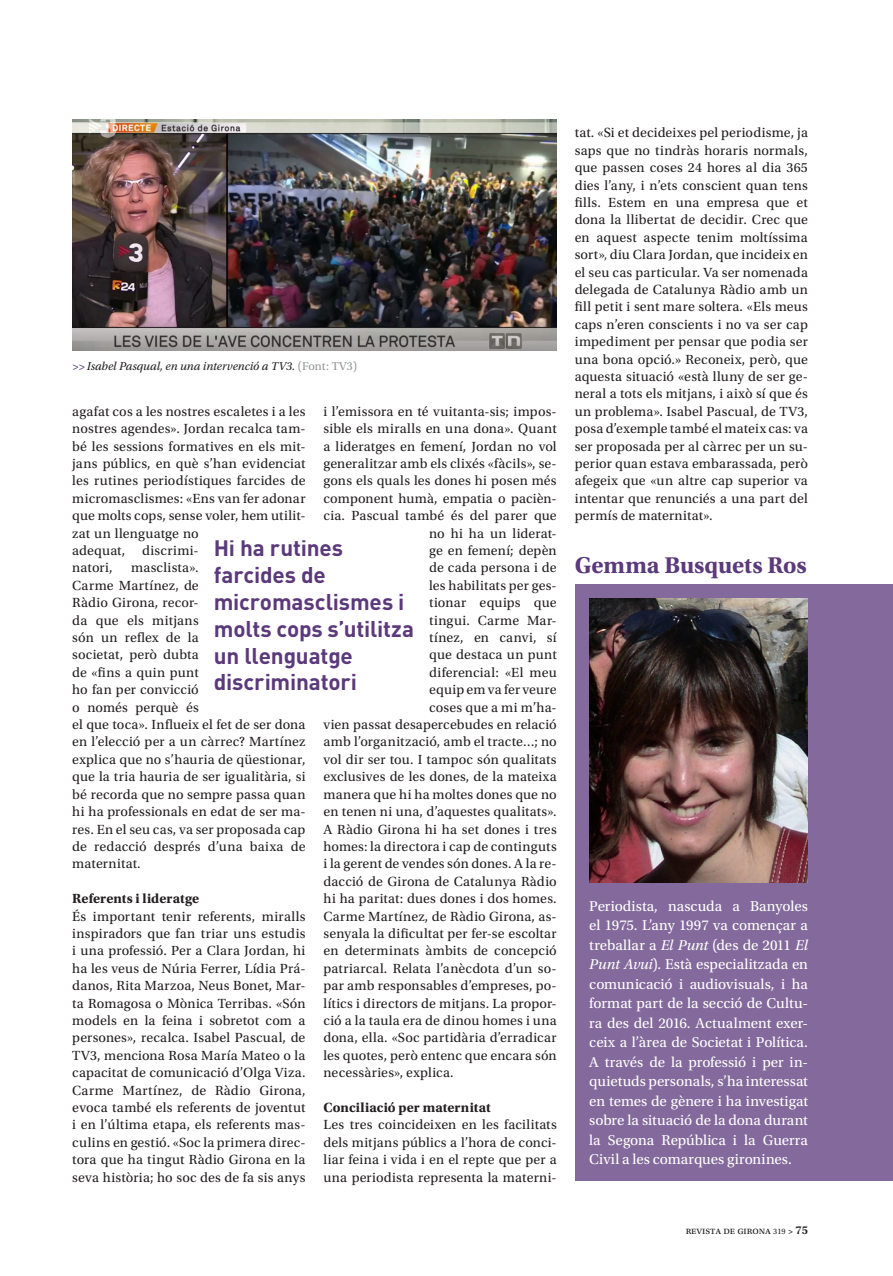
<style>
.page{position:relative;width:893px;height:1276px;background:#fff}
.page>*{position:absolute;margin:0;border:0;box-sizing:border-box;transform-origin:0 0}
.t1{font:700 24px "Utopia Std";color:#5b397b}
.DESTACATS{font:700 22.5px/26.7px "DIN Pro";letter-spacing:-.005em;color:#5b397b}
.t2{font:15px/19.5px "Utopia Std";letter-spacing:-.005em;color:#fff;text-align:justify}
.t3{font:13.95px/17.4px "Utopia Std";letter-spacing:.015em;color:#231f20;text-align:justify}
.t4{font:700 13.95px "Utopia Std";letter-spacing:.005em;color:#231f20}
.PEUS_DE_FOTO{font:italic 12px "Utopia Std";color:#231f20}
.t5{font:10.5px "Utopia Std";color:#231f20}
.s1{font-size:12px}
.s2{font-size:11.85px;color:#5b397b}
.s3{font-style:normal;color:#939598}
.s4{font-style:italic}
.s5{font-size:8.25px}
.s6{font-weight:600;font-size:9px}
.s7{font-weight:600;font-size:12px}
</style>
<div class="page">
<div style="left:575px;top:585px;width:318px;height:596px;background:#846a9c"></div>
<img style="left:589px;top:598px;width:219px;height:284px">
<img style="left:72px;top:119px;width:485px;height:232px">
<p class="t3" style="left:575px;top:124px;width:235px">tat. «Si et decideixes pel periodisme, ja saps que no tindràs horaris normals, que passen coses 24 hores al dia 365 dies l’any, i n’ets conscient quan tens fills. Estem en una empresa que et dona la llibertat de decidir. Crec que en aquest aspecte tenim moltíssima sort»<span class="s1">,</span> diu Clara Jordan, que incideix en el seu cas particular. Va ser nomenada delegada de Catalunya Ràdio amb un fill petit i sent mare soltera. «Els meus caps n’eren conscients i no va ser cap impediment per pensar que podia ser una bona opció.» Reconeix, però, que aquesta situació «està lluny de ser ge&shy;neral a tots els mitjans, i això sí que és un problema». Isabel Pascual, de TV3, posa d’exemple també el mateix cas: va ser proposada per al càrrec per un su&shy;perior quan estava embarassada, però afegeix que «un altre cap superior va intentar que renunciés a una part del permís de maternitat».</p>
<p class="PEUS_DE_FOTO" style="left:72px;top:359px;width:286px"><span class="s2">&gt;&gt;</span> Isabel Pasqual, en una intervenció a TV3. <span class="s3">(Font: TV3)</span></p>
<p class="t3" style="left:323px;top:403px;width:235px">i l’emissora en té vuitanta-sis; impos-</p>
<p class="t3" style="left:323px;top:420px;width:235px">sible els miralls en una dona». Quant</p>
<p class="t3" style="left:323px;top:437px;width:235px">a lideratges en femení, Jordan no vol</p>
<p class="t3" style="left:323px;top:455px;width:235px">generalitzar amb els clixés «fàcils», se-</p>
<p class="t3" style="left:323px;top:472px;width:235px">gons els quals les dones hi posen més</p>
<p class="t3" style="left:323px;top:490px;width:235px">component humà, empatia o pacièn-</p>
<p class="t3" style="left:323px;top:507px;width:235px">cia. Pascual també és del parer que</p>
<p class="t3" style="left:429px;top:524px;width:129px">no hi ha un liderat-</p>
<p class="t3" style="left:429px;top:542px;width:129px">ge en femení; depèn</p>
<p class="t3" style="left:429px;top:559px;width:129px">de cada persona i de</p>
<p class="t3" style="left:429px;top:577px;width:129px">les habilitats per ges-</p>
<p class="t3" style="left:429px;top:594px;width:129px">tionar equips que</p>
<p class="t3" style="left:429px;top:611px;width:129px">tingui. Carme Mar-</p>
<p class="t3" style="left:429px;top:629px;width:129px">tínez, en canvi, sí</p>
<p class="t3" style="left:429px;top:646px;width:129px">que destaca un punt</p>
<p class="t3" style="left:429px;top:664px;width:129px">diferencial: «El meu</p>
<p class="t3" style="left:429px;top:681px;width:129px">equip em va fer veure</p>
<p class="t3" style="left:429px;top:698px;width:129px">coses que a mi m’ha-</p>
<p class="t3" style="left:323px;top:716px;width:235px">vien passat desapercebudes en relació</p>
<p class="t3" style="left:323px;top:733px;width:235px">amb l’organització, amb el tracte…; no</p>
<p class="t3" style="left:323px;top:751px;width:235px">vol dir ser tou. I tampoc són qualitats</p>
<p class="t3" style="left:323px;top:768px;width:235px">exclusives de les dones, de la mateixa</p>
<p class="t3" style="left:323px;top:785px;width:235px">manera que hi ha moltes dones que no</p>
<p class="t3" style="left:323px;top:803px;width:235px">en tenen ni una, d’aquestes qualitats».</p>
<p class="t3" style="left:323px;top:820px;width:235px">A Ràdio Girona hi ha set dones i tres</p>
<p class="t3" style="left:323px;top:838px;width:235px">homes: la directora i cap de continguts</p>
<p class="t3" style="left:323px;top:855px;width:235px">i la gerent de vendes són dones. A la re-</p>
<p class="t3" style="left:323px;top:872px;width:235px">dacció de Girona de Catalunya Ràdio</p>
<p class="t3" style="left:323px;top:890px;width:235px">hi ha paritat: dues dones i dos homes.</p>
<p class="t3" style="left:323px;top:907px;width:235px">Carme Martínez, de Ràdio Girona, as-</p>
<p class="t3" style="left:323px;top:925px;width:235px">senyala la dificultat per fer-se escoltar</p>
<p class="t3" style="left:323px;top:942px;width:235px">en determinats àmbits de concepció</p>
<p class="t3" style="left:323px;top:959px;width:235px">patriarcal. Relata l’anècdota d’un so-</p>
<p class="t3" style="left:323px;top:977px;width:235px">par amb responsables d’empreses, po-</p>
<p class="t3" style="left:323px;top:994px;width:235px">lítics i directors de mitjans. La propor-</p>
<p class="t3" style="left:323px;top:1012px;width:235px">ció a la taula era de dinou homes i una</p>
<p class="t3" style="left:323px;top:1029px;width:235px">dona, ella. «Soc partidària d’erradicar</p>
<p class="t3" style="left:323px;top:1046px;width:235px">les quotes, però entenc que encara són</p>
<p class="t3" style="left:323px;top:1064px;width:132px">necessàries», explica.</p>
<p class="t4" style="left:323px;top:1099px;width:169px">Conciliació per maternitat</p>
<p class="t3" style="left:323px;top:1116px;width:235px">Les tres coincideixen en les facilitats dels mitjans públics a l’hora de conci&shy;liar feina i vida i en el repte que per a una periodista representa la materni-</p>
<p class="t3" style="left:72px;top:403px;width:235px;text-align:left">agafat cos a les nostres escaletes i a les nostres agendes». Jordan recalca tam&shy;bé les sessions formatives en els mit&shy;jans públics, en què s’han evidenciat les rutines periodístiques farcides de micromasclismes: «Ens van fer adonar que molts cops, sense voler, hem utilit&shy;zat un llenguatge no<br>adequat, discrimi-<br>natori,</p>
<p class="DESTACATS" style="left:214px;top:532px;width:202px">Hi ha rutines farcides de micromasclismes i molts cops s’utilitza un llenguatge discriminatori</p>
<p class="t1" style="left:575px;top:551px;width:233px">Gemma Busquets Ros</p>
<p class="t3" style="left:72px;top:559px;width:235px;text-align:left;text-indent:59px">masclista».<br>Carme Martínez, de<br>Ràdio Girona, recor-<br>da que els mitjans<br>són un reflex de la<br>societat, però dubta<br>de «fins a quin punt<br>ho fan per convicció<br>o només perquè és<br>el que toca». Influeix el fet de ser dona en l’elecció per a un càrrec? Martínez explica que no s’hauria de qüestionar, que la tria hauria de ser igualitària, si bé recorda que no sempre passa quan hi ha professionals en edat de ser ma&shy;res. En el seu cas, va ser proposada cap de redacció després d’una baixa de maternitat.</p>
<p class="t4" style="left:72px;top:890px;width:128px">Referents i lideratge</p>
<p class="t3" style="left:72px;top:907px;width:235px">És important tenir referents, miralls inspiradors que fan triar uns estudis i una professió. Per a Clara Jordan, hi ha les veus de Núria Ferrer, Lídia Prá&shy;danos, Rita Marzoa, Neus Bonet, Mar&shy;ta Romagosa o Mònica Terribas. «Són models en la feina i sobretot com a persones», recalca. Isabel Pascual, de TV3, menciona Rosa María Mateo o la capacitat de comunicació d’Olga Viza.<br>Carme Martínez, de Ràdio Girona, evoca també els referents de joventut i en l’última etapa, els referents mas&shy;culins en gestió. «Soc la primera direc&shy;tora que ha tingut Ràdio Girona en la seva història; ho soc des de fa sis anys</p>
<p class="t2" style="left:589px;top:896px;width:220px">Periodista, nascuda a Banyoles el 1975. L’any 1997 va començar a treballar a <span class="s4">El Punt</span> (des de 2011 <span class="s4">El Punt Avui</span>). Està especialitzada en comunicació i audiovisuals, i ha format part de la secció de Cultu&shy;ra des del 2016. Actualment exer&shy;ceix a l’àrea de Societat i Política.<br>A través de la professió i per in&shy;quietuds personals, s’ha interessat en temes de gènere i ha investigat sobre la situació de la dona durant la Segona República i la Guerra Civil a les comarques gironines.</p>
<p class="t5" style="left:686px;top:1224px;width:124px">revista de girona <span class="s5">319</span> <span class="s6">&gt;</span> <span class="s7">75</span></p>
</div>
